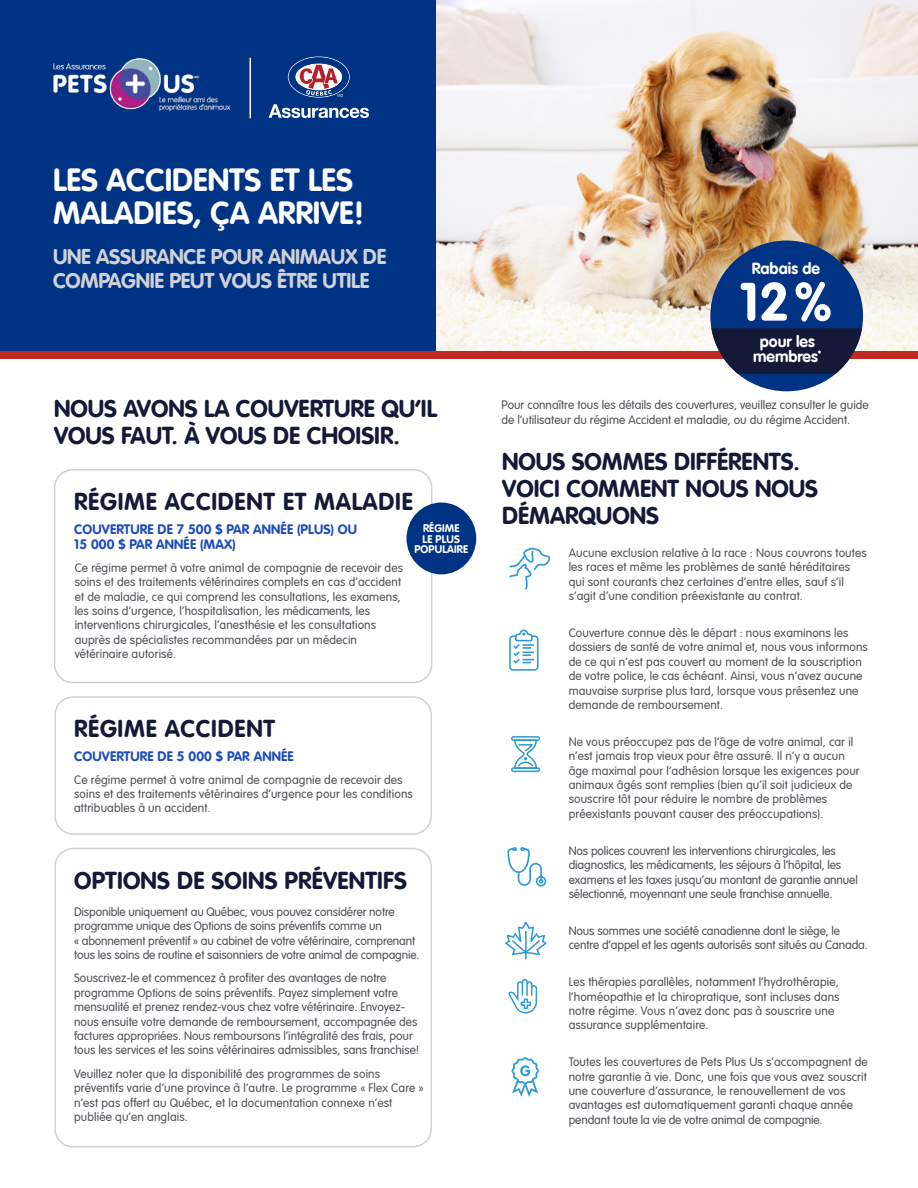
<style>
.page{position:relative;width:918px;height:1188px;background:#fff}
.page>*{position:absolute;margin:0;border:0;box-sizing:border-box;transform-origin:0 0}
.t1{font:700 53.1px "VAG Rounded LT Com";color:#fff}
.t2{font:700 31.5px/33px "VAG Rounded LT Com";color:#fff}
.t3{font:700 24px/27px "VAG Rounded LT Com";color:#151938}
.t4{font:700 24px "VAG Rounded LT Com";letter-spacing:.03em;color:#151938}
.t5{font:700 21px/24px "VAG Rounded LT Com";letter-spacing:-.015em;color:#d0d1d7}
.t6{font:700 15.9px/15.9px "VAG Rounded LT Com";color:#fff;text-align:center}
.t7{font:700 13.5px/15px "VAG Rounded LT Com";letter-spacing:.01em;color:#1d4dba}
.t8{font:300 12px/14.4px "VAG Rounded LT Com";letter-spacing:.01em;color:#4d5056}
.t9{font:300 12px/14.4px "VAG Rounded LT Com";letter-spacing:-.01em;color:#4d5056}
.t10{font:700 10.95px/10.5px "VAG Rounded LT Com";letter-spacing:.01em;color:#fff;text-align:center}
</style>
<div class="page">
<img style="left:436px;top:0;width:482px;height:351px">
<div style="left:0;top:0;width:436px;height:357px;background:#003384"></div>
<img style="left:53px;top:58px;width:178px;height:54px">
<hr style="left:250px;top:58px;width:1px;height:60px;background:#fff">
<div style="left:0;top:351px;width:918px;height:8px;background:#c02b22"></div>
<div style="left:54px;top:696px;width:378px;height:139px;border:2px solid #d0d1d7;border-radius:18px"></div>
<div style="left:54px;top:848px;width:378px;height:299px;border:2px solid #d0d1d7;border-radius:18px"></div>
<div style="left:54px;top:469px;width:378px;height:214px;border:2px solid #d0d1d7;border-radius:18px"></div>
<div style="left:710px;top:241px;width:153px;height:150px;background:#003384;border-radius:50%"></div>
<svg style="left:711px;top:328px;width:151px;height:46px;background:#30314c"></svg>
<div style="left:407px;top:502px;width:69px;height:72px;background:#003384;border-radius:50%"></div>
<svg style="left:509px;top:548px;width:41px;height:42px"></svg>
<svg style="left:509px;top:630px;width:30px;height:41px"></svg>
<svg style="left:511px;top:1057px;width:28px;height:40px"></svg>
<svg style="left:508px;top:979px;width:29px;height:34px"></svg>
<hr style="left:525px;top:931px;width:2px;height:29px;background:#2e99db">
<svg style="left:505px;top:922px;width:42px;height:33px"></svg>
<svg style="left:507px;top:847px;width:39px;height:40px"></svg>
<svg style="left:511px;top:736px;width:29px;height:36px"></svg>
<svg style="left:288px;top:57px;width:62px;height:41px"></svg>
<svg style="left:269px;top:104px;width:100px;height:14px"></svg>
<h2 class="t2" style="left:53px;top:164px;width:313px">LES ACCIDENTS ET LES<br>MALADIES, ÇA ARRIVE!</h2>
<h3 class="t5" style="left:53px;top:245px;width:335px">UNE ASSURANCE POUR ANIMAUX DE<br>COMPAGNIE PEUT VOUS ÊTRE UTILE</h3>
<h3 class="t3" style="left:54px;top:396px;width:384px">NOUS AVONS LA COUVERTURE QU’IL<br>VOUS FAUT. À VOUS DE CHOISIR.</h3>
<h3 class="t4" style="left:74px;top:487px;width:340px">RÉGIME ACCIDENT ET MALADIE</h3>
<p class="t7" style="left:74px;top:522px;width:284px">COUVERTURE DE 7 500 $ PAR ANNÉE (PLUS) OU<br>15 000 $ PAR ANNÉE (MAX)</p>
<p class="t10" style="left:414px;top:524px;width:55px">RÉGIME<br>LE PLUS<br>POPULAIRE</p>
<p class="t8" style="left:75px;top:561px;width:330px">Ce régime permet à votre animal de compagnie de recevoir des soins et des traitements vétérinaires complets en cas d’accident et de maladie, ce qui comprend les consultations, les examens, les soins d’urgence, l’hospitalisation, les médicaments, les interventions chirurgicales, l’anesthésie et les consultations auprès de spécialistes recommandées par un médecin vétérinaire autorisé.</p>
<h3 class="t4" style="left:74px;top:714px;width:202px">RÉGIME ACCIDENT</h3>
<p class="t7" style="left:74px;top:749px;width:221px">COUVERTURE DE 5 000 $ PAR ANNÉE</p>
<p class="t8" style="left:74px;top:773px;width:340px">Ce régime permet à votre animal de compagnie de recevoir des soins et des traitements vétérinaires d’urgence pour les conditions attribuables à un accident.</p>
<h3 class="t3" style="left:74px;top:867px;width:334px">OPTIONS DE SOINS PRÉVENTIFS</h3>
<p class="t9" style="left:74px;top:905px;width:347px">Disponible uniquement au Québec, vous pouvez considérer notre programme unique des Options de soins préventifs comme un<br>« abonnement préventif » au cabinet de votre vétérinaire, comprenant tous les soins de routine et saisonniers de votre animal de compagnie.</p>
<p class="t8" style="left:74px;top:971px;width:347px">Souscrivez-le et commencez à profiter des avantages de notre programme Options de soins préventifs. Payez simplement votre mensualité et prenez rendez-vous chez votre vétérinaire. Envoyez&shy;nous ensuite votre demande de remboursement, accompagnée des factures appropriées. Nous remboursons l’intégralité des frais, pour tous les services et les soins vétérinaires admissibles, sans franchise!</p>
<p class="t8" style="left:74px;top:1067px;width:351px">Veuillez noter que la disponibilité des programmes de soins préventifs varie d’une province à l’autre. Le programme « Flex Care » n’est pas offert au Québec, et la documentation connexe n’est publiée qu’en anglais.</p>
<h3 class="t6" style="left:752px;top:260px;width:70px">Rabais de</h3>
<h1 class="t1" style="left:739px;top:268px;width:95px">12 %</h1>
<h3 class="t6" style="left:753px;top:333px;width:70px">pour les membres<sup>*</sup></h3>
<p class="t8" style="left:501px;top:398px;width:369px">Pour connaître tous les détails des couvertures, veuillez consulter le guide de l’utilisateur du régime Accident et maladie, ou du régime Accident.</p>
<h3 class="t3" style="left:502px;top:448px;width:318px">NOUS SOMMES DIFFÉRENTS.<br>VOICI COMMENT NOUS NOUS<br>DÉMARQUONS</h3>
<p class="t8" style="left:569px;top:546px;width:300px">Aucune exclusion relative à la race : Nous couvrons toutes les races et même les problèmes de santé héréditaires qui sont courants chez certaines d’entre elles, sauf s’il s’agit d’une condition préexistante au contrat.</p>
<p class="t8" style="left:569px;top:626px;width:301px">Couverture connue dès le départ : nous examinons les dossiers de santé de votre animal et, nous vous informons de ce qui n’est pas couvert au moment de la souscription de votre police, le cas échéant. Ainsi, vous n’avez aucune mauvaise surprise plus tard, lorsque vous présentez une demande de remboursement.</p>
<p class="t8" style="left:569px;top:735px;width:293px">Ne vous préoccupez pas de l’âge de votre animal, car il n’est jamais trop vieux pour être assuré. Il n’y a aucun âge maximal pour l’adhésion lorsque les exigences pour animaux âgés sont remplies (bien qu’il soit judicieux de souscrire tôt pour réduire le nombre de problèmes préexistants pouvant causer des préoccupations).</p>
<p class="t9" style="left:569px;top:844px;width:291px">Nos polices couvrent les interventions chirurgicales, les diagnostics, les médicaments, les séjours à l’hôpital, les examens et les taxes jusqu’au montant de garantie annuel sélectionné, moyennant une seule franchise annuelle.</p>
<p class="t9" style="left:569px;top:924px;width:301px">Nous sommes une société canadienne dont le siège, le centre d’appel et les agents autorisés sont situés au Canada.</p>
<p class="t8" style="left:569px;top:975px;width:272px">Les thérapies parallèles, notamment l’hydrothérapie, l’homéopathie et la chiropratique, sont incluses dans notre régime. Vous n’avez donc pas à souscrire une assurance supplémentaire.</p>
<p class="t8" style="left:569px;top:1055px;width:301px">Toutes les couvertures de Pets Plus Us s’accompagnent de notre garantie à vie. Donc, une fois que vous avez souscrit une couverture d’assurance, le renouvellement de vos avantages est automatiquement garanti chaque année pendant toute la vie de votre animal de compagnie.</p>
</div>
